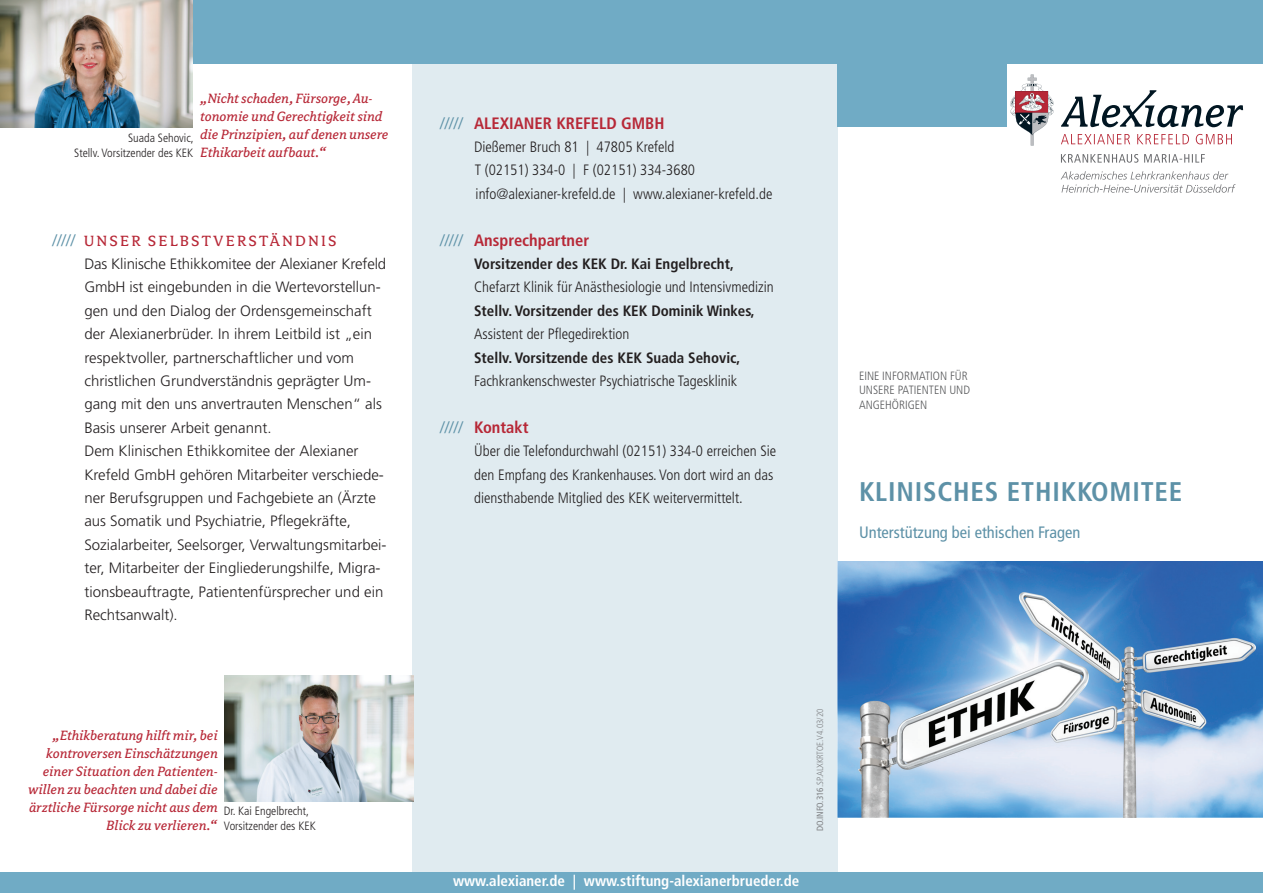
<style>
.page{position:relative;width:1263px;height:893px;background:#fff}
.page>*{position:absolute;margin:0;border:0;box-sizing:border-box;transform-origin:0 0}
.t1{font:700 condensed 27px "Frutiger LT Std";letter-spacing:.03em;color:#5d91a7}
.t2{font:700 condensed 16.5px "Frutiger LT Std";color:#b72837}
.t3{font:condensed 16.5px "Frutiger LT Std";color:#5d91a7}
.t4{font:16.5px "Avance OT";letter-spacing:.13em;color:#b72837}
.t5{font:300 15px/23.4px "Frutiger LT Std";color:#231f20}
.t6{font:300 condensed 15px/23.4px "Frutiger LT Std";color:#231f20}
.t7{font:italic 15px/18px "Avance OT";color:#b72837}
.t8{font:700 condensed 15px "Frutiger LT Std";color:#231f20}
.t9{font:700 condensed 15px "Frutiger LT Std";color:#fff}
.t10{font:300 condensed 12px/14.4px "Frutiger LT Std";color:#231f20;text-align:right}
.t11{font:300 condensed 12px/14.4px "Frutiger LT Std";color:#57585a}
.t12{font:300 condensed 9px "Frutiger LT Std";color:#808285}
.s1{font-family:"Frutiger LT Std";font-weight:300;color:#5d91a7}
.s2{font-weight:300;font-stretch:normal;color:#5d91a7}
.s3{font-weight:400}
</style>
<div class="page">
<div style="left:412px;top:0;width:426px;height:893px;background:#e0ebf0"></div>
<div style="left:838px;top:63px;width:169px;height:63px;background:#70abc5"></div>
<div style="left:0;top:0;width:1263px;height:64px;background:#70abc5"></div>
<img style="left:838px;top:562px;width:425px;height:255px">
<div style="left:0;top:872px;width:1263px;height:21px;background:#70abc5"></div>
<svg style="left:1010px;top:75px;width:44px;height:71px"></svg>
<svg style="left:1061px;top:171px;width:174px;height:22px"></svg>
<svg style="left:1061px;top:154px;width:144px;height:9px"></svg>
<svg style="left:1061px;top:134px;width:171px;height:10px"></svg>
<svg style="left:1061px;top:90px;width:182px;height:37px"></svg>
<img style="left:224px;top:675px;width:189px;height:126px">
<img style="left:0;top:0;width:192px;height:128px">
<p class="t7" style="left:200px;top:90px;width:190px">„Nicht schaden, Fürsorge, Au&shy;tonomie und Gerechtigkeit sind die Prinzipien, auf denen unsere<br>Ethikarbeit aufbaut.“</p>
<p class="t10" style="left:74px;top:131px;width:121px">Suada Sehovic,<br>Stellv. Vorsitzender des KEK</p>
<p class="t4" style="left:52px;top:232px;width:285px"><span class="s1">/////</span> UNSER SELBSTVERSTÄNDNIS</p>
<p class="t5" style="left:84px;top:252px;width:304px">Das Klinische Ethikkomitee der Alexianer Krefeld GmbH ist eingebunden in die Wertevorstellun&shy;gen und den Dialog der Ordensgemeinschaft der Alexianerbrüder. In ihrem Leitbild ist „ein respektvoller, partnerschaftlicher und vom christlichen Grundverständnis geprägter Um&shy;gang mit den uns anvertrauten Menschen“ als Basis unserer Arbeit genannt.<br>Dem Klinischen Ethikkomitee der Alexianer Krefeld GmbH gehören Mitarbeiter verschiede&shy;ner Berufsgruppen und Fachgebiete an (Ärzte aus Somatik und Psychiatrie, Pflegekräfte, Sozialarbeiter, Seelsorger, Verwaltungsmitarbei&shy;ter, Mitarbeiter der Eingliederungshilfe, Migra&shy;tionsbeauftragte, Patientenfürsprecher und ein Rechtsanwalt).</p>
<p class="t7" style="left:28px;top:727px;width:191px;text-align:right">„Ethikberatung hilft mir, bei kontroversen Einschätzungen einer Situation den Patienten&shy;willen zu beachten und dabei die ärztliche Fürsorge nicht aus dem<br>Blick zu verlieren.“</p>
<p class="t10" style="left:224px;top:804px;width:93px;text-align:left">Dr. Kai Engelbrecht,<br>Vorsitzender des KEK</p>
<p class="t2" style="left:440px;top:113px;width:223px"><span class="s2">/////</span> Alexianer Krefeld GmbH</p>
<p class="t6" style="left:474px;top:135px;width:300px">Dießemer Bruch 81 | 47805 Krefeld<br>T (02151) 334-0 | F (02151) 334-3680 info@alexianer-krefeld.de | www.alexianer-krefeld.de</p>
<p class="t2" style="left:440px;top:230px;width:151px"><span class="s2">/////</span> Ansprechpartner</p>
<p class="t8" style="left:474px;top:255px;width:117px">Vorsitzender des KEK</p>
<p class="t8" style="left:611px;top:255px;width:125px">Dr. Kai Engelbrecht,</p>
<p class="t6" style="left:474px;top:276px;width:301px">Chefarzt Klinik für Anästhesiologie und I ntensivmedizin</p>
<p class="t8" style="left:474px;top:302px;width:158px">Stellv. Vorsitzender des KEK</p>
<p class="t8" style="left:651px;top:302px;width:105px">Dominik Winkes,</p>
<p class="t6" style="left:440px;top:323px;width:23px">A</p>
<p class="t6" style="left:482px;top:323px;width:148px">ssistent der Pflegedirektion</p>
<p class="t8" style="left:474px;top:349px;width:153px">Stellv. Vorsitzende des KEK</p>
<p class="t8" style="left:646px;top:349px;width:96px">Suada Sehovic,</p>
<p class="t6" style="left:440px;top:369px;width:21px">F</p>
<p class="t6" style="left:480px;top:369px;width:259px">achkrankenschwester Psychiatrische Tagesklinik</p>
<p class="t2" style="left:440px;top:417px;width:90px"><span class="s2">/////</span> Kontakt</p>
<p class="t6" style="left:474px;top:440px;width:304px">Ü ber die Telefondurchwahl (02151) 334-0 erreichen Sie den Empfang des Krankenhauses. Von dort wird an das diensthabende M itglied des KEK weitervermittelt.</p>
<p class="t11" style="left:859px;top:369px;width:113px">Eine Information für unsere Patienten und<br>Angehörigen</p>
<h1 class="t1" style="left:859px;top:475px;width:325px">klinisches ethikkomitee</h1>
<p class="t3" style="left:859px;top:523px;width:223px">Unterstützung bei ethischen Fragen</p>
<p class="t12" style="left:815px;top:831px;width:124px;rotate:-90deg"><span class="s3">DO.INFO.316</span>.SP.ALXKRTOE.V4.03/20</p>
<p class="t9" style="left:453px;top:872px;width:348px">www.alexianer.de | www.stiftung-alexianerbrueder.de</p>
<p class="t9" style="left:466px;top:874px;width:348px">www.alexianer.de | www.stiftung-alexianerbrueder.de</p>
</div>
